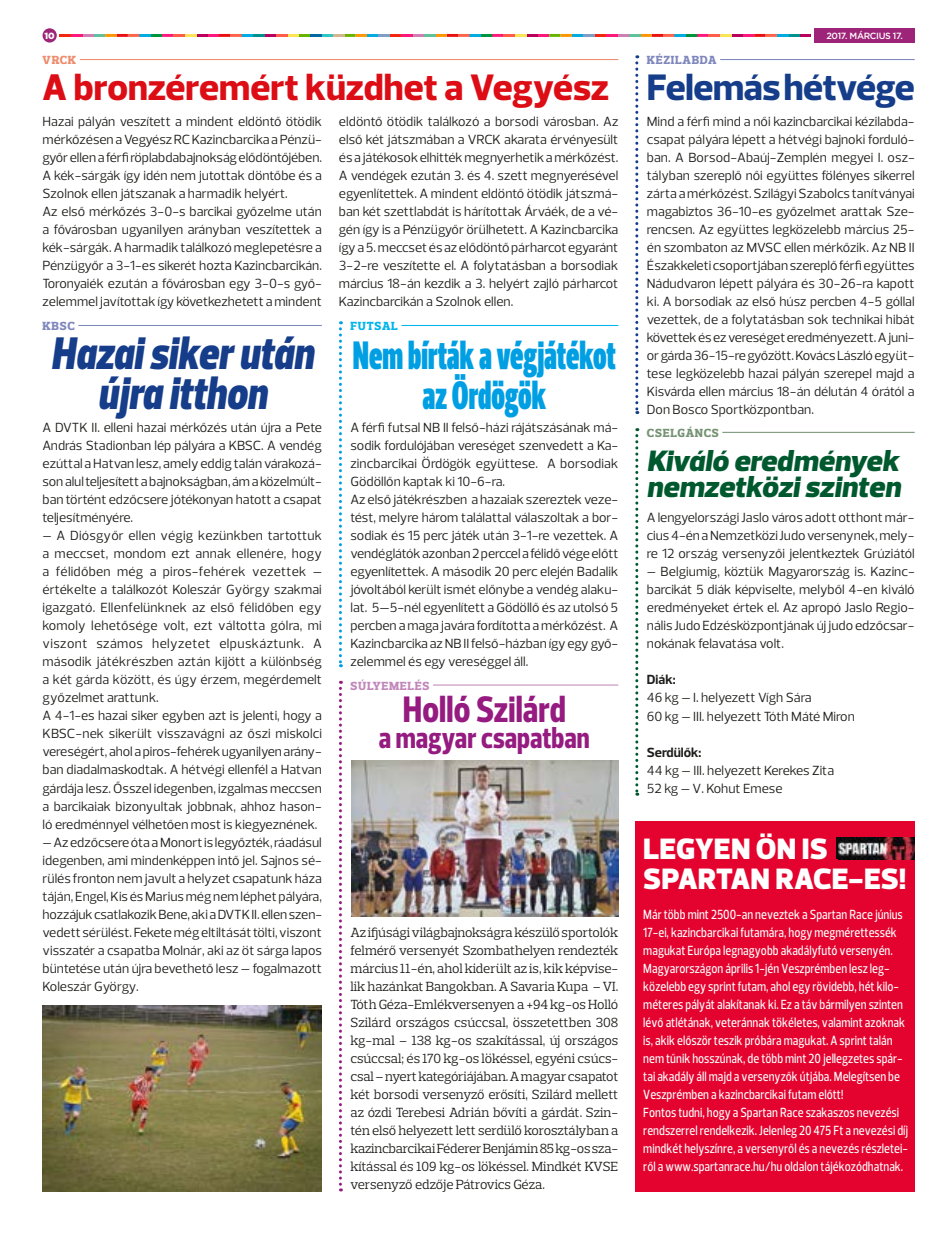
<style>
.page{position:relative;width:936px;height:1234px;background:#fff}
.page>*{position:absolute;margin:0;border:0;box-sizing:border-box;transform-origin:0 0}
.t1{font:italic 900 46.5px/40.5px "Prelo Condensed";color:#153d8a;text-align:center}
.t2{font:900 40.5px/40.5px "Prelo Compressed";color:#009fe3;text-align:center}
.t3{font:800 37.5px "Prelo";color:#dc0d15}
.t4{font:800 37.5px "Prelo";letter-spacing:-.01em;color:#153d8a}
.t5{font:700 expanded 37.5px "Prelo Condensed";letter-spacing:.005em;color:#951b81}
.t6{font:italic 900 30px/25.5px "Prelo";letter-spacing:.005em;color:#00592e}
.t7{font:900 30px/30px "Prelo";color:#fff}
.t8{font:700 expanded 30px "Prelo Condensed";color:#951b81}
.t9{font:13.5px/18px "Prelo";color:#1d1d1b;text-align:justify}
.t10{font:500 13.5px/18px "Prelo Condensed";color:#fff}
.t11{font:13.5px/18px "Prelo Slab";letter-spacing:-.005em;color:#1d1d1b;text-align:justify}
.t12{font:700 13.5px "Prelo";color:#1d1d1b}
.t13{font:800 12px "Prelo Slab";letter-spacing:.065em;color:#7f87bd}
.t14{font:800 12px "Prelo Slab";letter-spacing:.065em;color:#c187ba}
.t15{font:800 12px "Prelo Slab";letter-spacing:.065em;color:#769475}
.t16{font:800 12px "Prelo Slab";letter-spacing:.065em;color:#00b4ec}
.t17{font:800 12px "Prelo Slab";color:#ed8c6e}
.t18{font:500 9px "Gotham";letter-spacing:-.04em;color:#fff}
.t19{font:900 9px "Gotham";color:#fff}
</style>
<div class="page">
<svg style="left:60px;top:34px;width:751px;height:3px;background:#ad6f68"></svg>
<div style="left:43px;top:28px;width:14px;height:15px;background:#9d2478;border-radius:50%"></div>
<div style="left:814px;top:28px;width:100px;height:15px;background:#9d2478"></div>
<div style="left:635px;top:821px;width:279px;height:370px;background:#e4032e"></div>
<div style="left:835px;top:837px;width:79px;height:22px;background:#0b0c0c"></div>
<img style="left:838px;top:837px;width:76px;height:22px">
<hr style="left:43px;top:59px;width:575px;height:1px;background:#ed8c6e">
<div style="left:43px;top:56px;width:37px;height:6px;background:#fff"></div>
<hr style="left:43px;top:325px;width:279px;height:1px;background:#7f87bd">
<div style="left:43px;top:322px;width:35px;height:6px;background:#fff"></div>
<img style="left:43px;top:1005px;width:279px;height:186px">
<hr style="left:350px;top:325px;width:268px;height:1px;background:#00b4ec">
<div style="left:350px;top:322px;width:51px;height:6px;background:#fff"></div>
<svg style="left:339px;top:321px;width:3px;height:346px"></svg>
<svg style="left:635px;top:55px;width:3px;height:359px"></svg>
<svg style="left:635px;top:428px;width:3px;height:367px"></svg>
<svg style="left:339px;top:680px;width:3px;height:511px"></svg>
<hr style="left:646px;top:59px;width:268px;height:1px;background:#7f87bd">
<div style="left:646px;top:56px;width:74px;height:6px;background:#fff"></div>
<hr style="left:350px;top:684px;width:268px;height:1px;background:#c187ba">
<div style="left:350px;top:681px;width:83px;height:6px;background:#fff"></div>
<img style="left:351px;top:760px;width:267px;height:156px">
<hr style="left:646px;top:432px;width:268px;height:1px;background:#769475">
<div style="left:646px;top:428px;width:76px;height:6px;background:#fff"></div>
<p class="t19" style="left:44px;top:29px;width:12px">10</p>
<p class="t18" style="left:826px;top:29px;width:78px">2017. MÁRCIUS 17.</p>
<p class="t17" style="left:43px;top:53px;width:35px">VRCK</p>
<h3 class="t3" style="left:43px;top:64px;width:567px">A bronzéremért küzdhet a Vegyész</h3>
<p class="t9" style="left:43px;top:113px;width:281px;text-align:left">Hazai pályán veszített a mindent eldöntő ötödik mérkőzésen a Vegyész RC Kazincbarcika a Pénzü&shy;győr ellen a férfi röplabdabajnokság elődöntőjében.<br>A kék-sárgák így idén nem jutottak döntőbe és a Szolnok ellen játszanak a harmadik helyért.<br>Az első mérkőzés 3-0-s barcikai győzelme után a fővárosban ugyanilyen arányban veszítettek a kék-sárgák. A harmadik találkozó meglepetésre a Pénzügyőr a 3-1-es sikerét hozta Kazincbarcikán.<br>Toronyaiék ezután a fővárosban egy 3-0-s győ&shy;zelemmel javítottak így következhetett a mindent</p>
<p class="t9" style="left:339px;top:113px;width:281px">eldöntő ötödik találkozó a borsodi városban. Az első két játszmában a VRCK akarata érvényesült és a játékosok elhitték megnyerhetik a mérkőzést.<br>A vendégek ezután 3. és 4. szett megnyerésével egyenlítettek. A mindent eldöntő ötödik játszmá&shy;ban két szettlabdát is hárítottak Árváék, de a vé&shy;gén így is a Pénzügyőr örülhetett. A Kazincbarcika így a 5. meccset és az elődöntő párharcot egyaránt 3-2-re veszítette el. A folytatásban a borsodiak március 18-án kezdik a 3. helyért zajló párharcot Kazincbarcikán a Szolnok ellen.</p>
<p class="t13" style="left:43px;top:319px;width:34px">KBSC</p>
<h1 class="t1" style="left:51px;top:333px;width:264px">Hazai siker után újra itthon</h1>
<p class="t9" style="left:43px;top:419px;width:281px">A DVTK II. elleni hazai mérkőzés után újra a Pete András Stadionban lép pályára a KBSC. A vendég ezúttal a Hatvan lesz, amely eddig talán várakozá&shy;son alul teljesített a bajnokságban, ám a közelmúlt&shy;ban történt edzőcsere jótékonyan hatott a csapat teljesítményére.</p>
<p class="t9" style="left:43px;top:527px;width:281px;text-align:left">– A Diósgyőr ellen végig kezünkben tartottuk a meccset, mondom ezt annak ellenére, hogy a félidőben még a piros-fehérek vezettek – értékelte a találkozót Koleszár György szakmai igazgató. Ellenfelünknek az első félidőben egy komoly lehetősége volt, ezt váltotta gólra, mi viszont számos helyzetet elpuskáztunk. A második játékrészben aztán kijött a különbség a két gárda között, és úgy érzem, megérdemelt győzelmet arattunk.<br>A 4-1-es hazai siker egyben azt is jelenti, hogy a KBSC-nek sikerült visszavágni az őszi miskolci vereségért, ahol a piros-fehérek ugyanilyen arány&shy;ban diadalmaskodtak. A hétvégi ellenfél a Hatvan gárdája lesz. Ősszel idegenben, izgalmas meccsen a barcikaiak bizonyultak jobbnak, ahhoz hason&shy;ló eredménnyel vélhetően most is kiegyeznének.</p>
<p class="t9" style="left:43px;top:832px;width:281px">– Az edzőcsere óta a Monort is legyőzték, ráadásul idegenben, ami mindenképpen intő jel. Sajnos sé&shy;rülés fronton nem javult a helyzet csapatunk háza táján, Engel, Kis és Marius még nem léphet pályára, hozzájuk csatlakozik Bene, aki a DVTK II. ellen szen&shy;vedett sérülést. Fekete még eltiltását tölti, viszont visszatér a csapatba Molnár, aki az öt sárga lapos büntetése után újra bevethető lesz – fogalmazott Koleszár György.</p>
<p class="t16" style="left:350px;top:319px;width:49px">FUTSAL</p>
<h2 class="t2" style="left:353px;top:335px;width:265px">Nem bírták a végjátékot az Ördögök</h2>
<p class="t9" style="left:350px;top:419px;width:269px;text-align:left">A férfi futsal NB II felső-házi rájátszásának má&shy;sodik fordulójában vereséget szenvedett a Ka&shy;zincbarcikai Ördögök együttese. A borsodiak Gödöllőn kaptak ki 10-6-ra.<br>Az első játékrészben a hazaiak szereztek veze&shy;tést, melyre három találattal válaszoltak a bor&shy;sodiak és 15 perc játék után 3-1-re vezettek. A vendéglátók azonban 2 perccel a félidő vége előtt egyenlítettek. A második 20 perc elején Badalik jóvoltából került ismét előnybe a vendég alaku&shy;lat. 5—5-nél egyenlített a Gödöllő és az utolsó 5 percben a maga javára fordította a mérkőzést. A Kazincbarcika az NB II felső-házban így egy győ&shy;zelemmel és egy vereséggel áll.</p>
<p class="t14" style="left:350px;top:678px;width:80px">SÚLYEMELÉS</p>
<h3 class="t5" style="left:403px;top:686px;width:164px">Holló Szilárd</h3>
<h3 class="t8" style="left:379px;top:719px;width:212px">a magyar csapatban</h3>
<p class="t11" style="left:350px;top:922px;width:269px">Az ifjúsági világbajnokságra készülő sportolók felmérő versenyét Szombathelyen rendezték március 11-én, ahol kiderült az is, kik képvise&shy;lik hazánkat Bangokban. A Savaria Kupa – VI.<br>Tóth Géza-Emlékversenyen a +94 kg-os Holló Szilárd országos csúccsal, összetettben 308 kg-mal – 138 kg-os szakítással, új országos csúccsal; és 170 kg-os lökéssel, egyéni csúc - csal – nyert kategóriájában. A magyar csapatot két borsodi versenyző erősíti, Szilárd mellett az ózdi Terebesi Adrián bővíti a gárdát. Szin&shy;tén első helyezett lett serdülő korosztályban a kazincbarcikai Féderer Benjámin 85 kg-os sza&shy;kítással és 109 kg-os lökéssel. Mindkét KVSE versenyző edzője Pátrovics Géza.</p>
<p class="t13" style="left:647px;top:53px;width:71px">KÉZILABDA</p>
<h3 class="t4" style="left:646px;top:64px;width:269px">Felemás hétvége</h3>
<p class="t9" style="left:646px;top:113px;width:269px">Mind a férfi mind a női kazincbarcikai kézilabda&shy;csapat pályára lépett a hétvégi bajnoki forduló&shy;ban. A Borsod-Abaúj-Zemplén megyei I. osz&shy;tályban szereplő női együttes fölényes sikerrel zárta a mérkőzést. Szilágyi Szabolcs tanítványai magabiztos 36-10-es győzelmet arattak Sze&shy;rencsen. Az együttes legközelebb március 25- én szombaton az MVSC ellen mérkőzik. Az NB II Északkeleti csoportjában szereplő férfi együttes Nádudvaron lépett pályára és 30-26-ra kapott ki. A borsodiak az első húsz percben 4-5 góllal vezettek, de a folytatásban sok technikai hibát követtek és ez vereséget eredményezett. A juni&shy;or gárda 36-15-re győzött. Kovács László együt&shy;tese legközelebb hazai pályán szerepel majd a Kisvárda ellen március 18-án délután 4 órától a Don Bosco Sportközpontban.</p>
<p class="t15" style="left:647px;top:425px;width:73px">CSELGÁNCS</p>
<h3 class="t6" style="left:646px;top:448px;width:255px">Kiváló eredmények nemzetközi szinten</h3>
<p class="t9" style="left:646px;top:509px;width:269px">A lengyelországi Jaslo város adott otthont már&shy;cius 4-én a Nemzetközi Judo versenynek, mely&shy;re 12 ország versenyzői jelentkeztek Grúziától</p>
<p class="t9" style="left:646px;top:563px;width:269px">– Belgiumig, köztük Magyarország is. Kazinc&shy;barcikát 5 diák képviselte, melyből 4-en kiváló eredményeket értek el. Az apropó Jaslo Regio&shy;nális Judo Edzésközpontjának új judo edzőcsar&shy;nokának felavatása volt.</p>
<p class="t12" style="left:646px;top:671px;width:30px">Diák:</p>
<p class="t9" style="left:646px;top:689px;width:209px">46 kg – I. helyezett Vígh Sára<br>60 kg – III. helyezett Tóth Máté Miron</p>
<p class="t12" style="left:646px;top:743px;width:56px">Serdülők:</p>
<p class="t9" style="left:646px;top:761px;width:189px">44 kg – III. helyezett Kerekes Zita<br>52 kg – V. Kohut Emese</p>
<h3 class="t7" style="left:643px;top:833px;width:264px">LEGYEN ÖN IS<br>SPARTAN RACE-ES!</h3>
<p class="t10" style="left:643px;top:905px;width:266px">Már több mint 2500-an neveztek a Spartan Race június 17-ei, kazincbarcikai futamára, hogy megmérettessék magukat Európa legnagyobb akadályfutó versenyén.<br>Magyarországon április 1-jén Veszprémben lesz leg&shy;közelebb egy sprint futam, ahol egy rövidebb, hét kilo&shy;méteres pályát alakítanak ki. Ez a táv bármilyen szinten lévő atlétának, veteránnak tökéletes, valamint azoknak is, akik először teszik próbára magukat. A sprint talán nem tűnik hosszúnak, de több mint 20 jellegzetes spár&shy;tai akadály áll majd a versenyzők útjába. Melegítsen be Veszprémben a kazincbarcikai futam előtt!<br>Fontos tudni, hogy a Spartan Race szakaszos nevezési rendszerrel rendelkezik. Jelenleg 20 475 Ft a nevezési díj mindkét helyszínre, a versenyről és a nevezés részletei&shy;ről a www.spartanrace.hu/hu oldalon tájékozódhatnak.</p>
</div>
